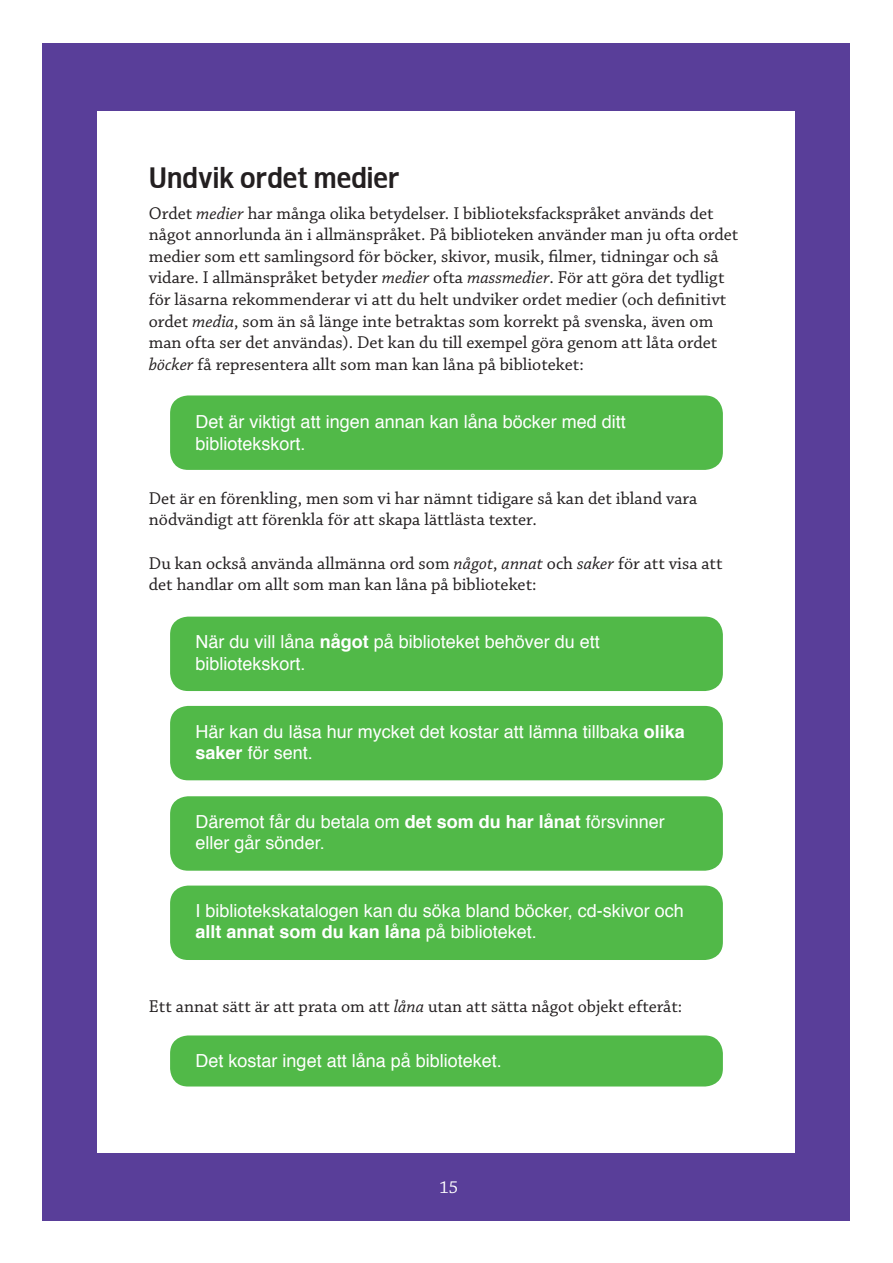
<style>
.page{position:relative;width:893px;height:1263px;background:#fff}
.page>*{position:absolute;margin:0;border:0;box-sizing:border-box;transform-origin:0 0}
.t1{font:30px "Biblio";color:#231f20}
.t2{font:18px/21.6px "Chaparral Pro";color:#231f20}
.t3{font:18px/21.6px "Helvetica";color:#fff}
.t4{font:18px "Chaparral Pro";color:#fff}
.s1{font-style:italic}
.s2{font-weight:700}
</style>
<div class="page">
<div style="left:43px;top:43px;width:807px;height:1177px;background:#593e99"></div>
<div style="left:98px;top:111px;width:697px;height:1041px;background:#fff"></div>
<div style="left:170px;top:395px;width:553px;height:75px;background:#51b948;border-radius:18px"></div>
<div style="left:170px;top:617px;width:553px;height:74px;background:#51b948;border-radius:18px"></div>
<div style="left:170px;top:706px;width:553px;height:74px;background:#51b948;border-radius:18px"></div>
<div style="left:170px;top:796px;width:553px;height:75px;background:#51b948;border-radius:18px"></div>
<div style="left:170px;top:885px;width:553px;height:75px;background:#51b948;border-radius:18px"></div>
<div style="left:170px;top:1035px;width:553px;height:51px;background:#51b948;border-radius:18px"></div>
<h1 class="t1" style="left:149px;top:162px;width:252px">Undvik ordet medier</h1>
<p class="t2" style="left:149px;top:203px;width:591px">Ordet <span class="s1">medier</span> har många olika betydelser. I biblioteksfackspråket används det något annorlunda än i allmänspråket. På biblioteken använder man ju ofta ordet medier som ett samlingsord för böcker, skivor, musik, filmer, tidningar och så vidare. I allmänspråket betyder <span class="s1">medier</span> ofta <span class="s1">massmedier</span>. För att göra det tydligt för läsarna rekommenderar vi att du helt undviker ordet medier (och definitivt ordet <span class="s1">media</span>, som än så länge inte betraktas som korrekt på svenska, även om man ofta ser det användas). Det kan du till exempel göra genom att låta ordet <span class="s1">böcker</span> få representera allt som man kan låna på biblioteket:</p>
<p class="t3" style="left:196px;top:411px;width:432px">Det är viktigt att ingen annan kan låna böcker med ditt bibliotekskort.</p>
<p class="t2" style="left:149px;top:488px;width:550px">Det är en förenkling, men som vi har nämnt tidigare så kan det ibland vara nödvändigt att förenkla för att skapa lättlästa texter.</p>
<p class="t2" style="left:149px;top:553px;width:575px">Du kan också använda allmänna ord som <span class="s1">något</span>, <span class="s1">annat</span> och <span class="s1">saker</span> för att visa att det handlar om allt som man kan låna på biblioteket:</p>
<p class="t3" style="left:196px;top:632px;width:406px">När du vill låna <span class="s2">något</span> på biblioteket behöver du ett bibliotekskort.</p>
<p class="t3" style="left:196px;top:721px;width:491px">Här kan du läsa hur mycket det kostar att lämna tillbaka <span class="s2">olika saker</span> för sent.</p>
<p class="t3" style="left:196px;top:811px;width:471px">Däremot får du betala om <span class="s2">det som du har lånat</span> försvinner eller går sönder.</p>
<p class="t3" style="left:196px;top:900px;width:490px">I bibliotekskatalogen kan du söka bland böcker, cd-skivor och <span class="s2">allt annat som du kan låna</span> på biblioteket.</p>
<p class="t2" style="left:149px;top:996px;width:535px">Ett annat sätt är att prata om att <span class="s1">låna</span> utan att sätta något objekt efteråt:</p>
<p class="t3" style="left:196px;top:1050px;width:308px">Det kostar inget att låna på biblioteket.</p>
<p class="t4" style="left:439px;top:1178px;width:20px">15</p>
</div>
